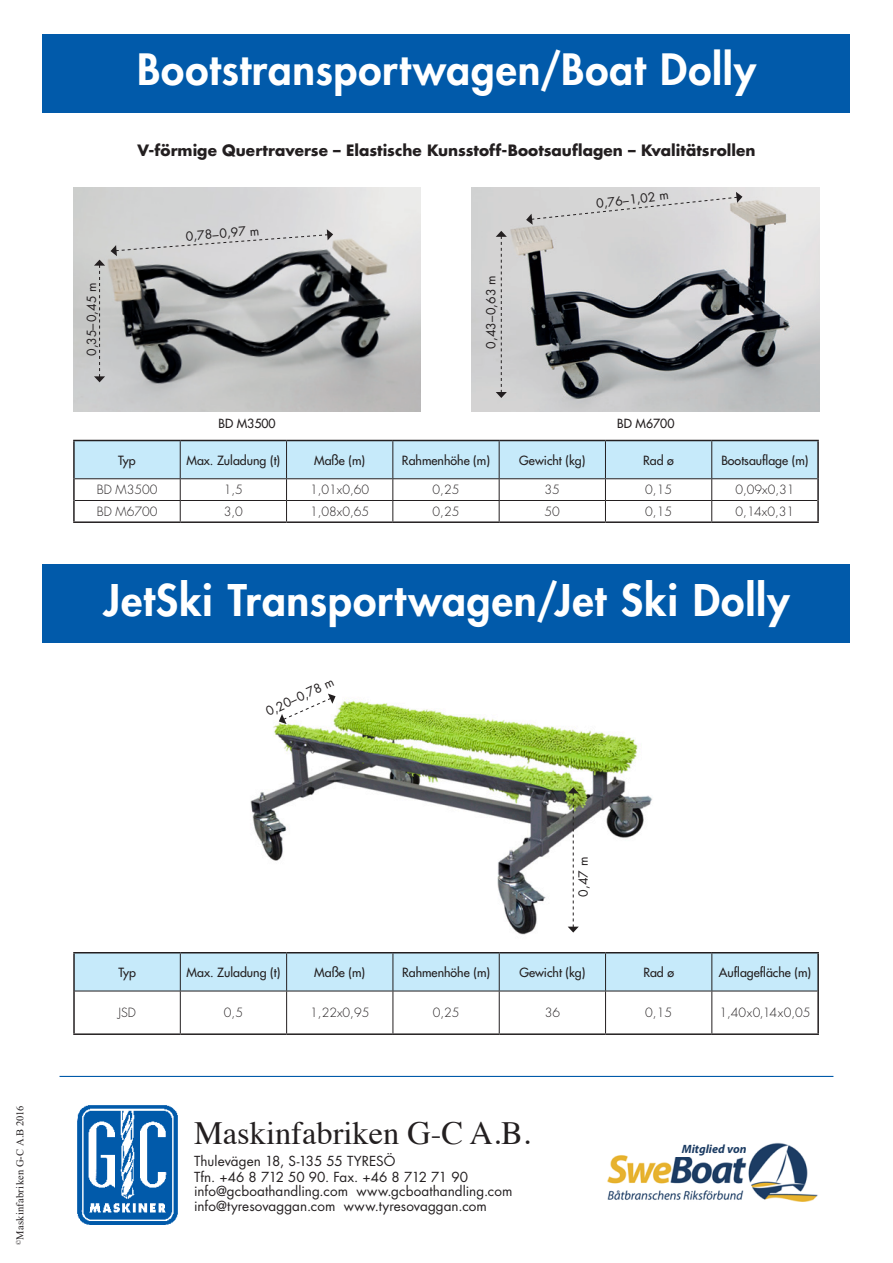
<style>
.page{position:relative;width:893px;height:1263px;background:#fff}
.page>*{position:absolute;margin:0;border:0;box-sizing:border-box;transform-origin:0 0}
.t1{font:800 42.45px "Futura LT";letter-spacing:.02em;color:#fff}
.t2{font:800 42px "Futura LT";letter-spacing:.025em;color:#fff}
.t3{font:32.4px "Times";color:#231f20}
.t4{font:700 15.15px "Futura LT";letter-spacing:.005em;color:#231f20}
.t5{font:13.5px/15.8px "Futura LT";letter-spacing:.005em;color:#231f20}
.t6{font:12.45px "Futura LT";color:#231f20}
.t7{font:300 12.45px "Futura LT";color:#231f20}
.t8{font:300 12.45px "Futura LT";letter-spacing:.05em;color:#231f20}
.t9{font:12.3px "Futura LT";color:#231f20}
.t10{font:12.3px "Futura LT";color:#231f20}
.t11{font:italic 700 12px "Myriad Pro";color:#1c3c63}
.t12{font:10.5px "Times New Roman";letter-spacing:.02em;color:#231f20}
</style>
<div class="page">
<svg style="left:75px;top:441px;width:742px;height:80px"></svg>
<hr style="left:73px;top:440px;width:107px;height:1px;background:#231f20">
<hr style="left:73px;top:441px;width:2px;height:38px;background:#231f20">
<hr style="left:180px;top:440px;width:107px;height:1px;background:#231f20">
<hr style="left:287px;top:440px;width:106px;height:1px;background:#231f20">
<hr style="left:393px;top:440px;width:106px;height:1px;background:#231f20">
<hr style="left:499px;top:440px;width:106px;height:1px;background:#231f20">
<hr style="left:605px;top:440px;width:107px;height:1px;background:#231f20">
<hr style="left:712px;top:440px;width:107px;height:1px;background:#231f20">
<hr style="left:817px;top:441px;width:2px;height:38px;background:#231f20">
<hr style="left:73px;top:479px;width:2px;height:21px;background:#231f20">
<hr style="left:817px;top:479px;width:2px;height:21px;background:#231f20">
<hr style="left:73px;top:500px;width:2px;height:21px;background:#231f20">
<hr style="left:817px;top:500px;width:2px;height:21px;background:#231f20">
<hr style="left:73px;top:521px;width:107px;height:2px;background:#231f20">
<hr style="left:180px;top:521px;width:107px;height:2px;background:#231f20">
<hr style="left:287px;top:521px;width:106px;height:2px;background:#231f20">
<hr style="left:393px;top:521px;width:106px;height:2px;background:#231f20">
<hr style="left:499px;top:521px;width:106px;height:2px;background:#231f20">
<hr style="left:605px;top:521px;width:107px;height:2px;background:#231f20">
<hr style="left:712px;top:521px;width:107px;height:2px;background:#231f20">
<svg style="left:75px;top:953px;width:742px;height:80px"></svg>
<hr style="left:180px;top:953px;width:1px;height:38px;background:#231f20">
<hr style="left:286px;top:953px;width:1px;height:38px;background:#231f20">
<hr style="left:393px;top:953px;width:1px;height:38px;background:#231f20">
<hr style="left:499px;top:953px;width:1px;height:38px;background:#231f20">
<hr style="left:605px;top:953px;width:1px;height:38px;background:#231f20">
<hr style="left:711px;top:953px;width:1px;height:38px;background:#231f20">
<hr style="left:75px;top:991px;width:105px;height:1px;background:#231f20">
<hr style="left:180px;top:991px;width:107px;height:1px;background:#231f20">
<hr style="left:180px;top:991px;width:1px;height:42px;background:#231f20">
<hr style="left:287px;top:991px;width:106px;height:1px;background:#231f20">
<hr style="left:286px;top:991px;width:1px;height:42px;background:#231f20">
<hr style="left:393px;top:991px;width:106px;height:1px;background:#231f20">
<hr style="left:393px;top:991px;width:1px;height:42px;background:#231f20">
<hr style="left:499px;top:991px;width:107px;height:1px;background:#231f20">
<hr style="left:499px;top:991px;width:1px;height:42px;background:#231f20">
<hr style="left:606px;top:991px;width:106px;height:1px;background:#231f20">
<hr style="left:605px;top:991px;width:1px;height:42px;background:#231f20">
<hr style="left:712px;top:991px;width:105px;height:1px;background:#231f20">
<hr style="left:711px;top:991px;width:1px;height:42px;background:#231f20">
<hr style="left:73px;top:952px;width:107px;height:1px;background:#231f20">
<hr style="left:73px;top:953px;width:2px;height:38px;background:#231f20">
<hr style="left:180px;top:952px;width:107px;height:1px;background:#231f20">
<hr style="left:287px;top:952px;width:106px;height:1px;background:#231f20">
<hr style="left:393px;top:952px;width:106px;height:1px;background:#231f20">
<hr style="left:499px;top:952px;width:107px;height:1px;background:#231f20">
<hr style="left:606px;top:952px;width:106px;height:1px;background:#231f20">
<hr style="left:712px;top:952px;width:107px;height:1px;background:#231f20">
<hr style="left:817px;top:953px;width:2px;height:38px;background:#231f20">
<hr style="left:73px;top:991px;width:2px;height:42px;background:#231f20">
<hr style="left:817px;top:991px;width:2px;height:42px;background:#231f20">
<hr style="left:73px;top:1033px;width:107px;height:2px;background:#231f20">
<hr style="left:180px;top:1033px;width:107px;height:2px;background:#231f20">
<hr style="left:287px;top:1033px;width:106px;height:2px;background:#231f20">
<hr style="left:393px;top:1033px;width:106px;height:2px;background:#231f20">
<hr style="left:499px;top:1033px;width:107px;height:2px;background:#231f20">
<hr style="left:606px;top:1033px;width:106px;height:2px;background:#231f20">
<hr style="left:712px;top:1033px;width:107px;height:2px;background:#231f20">
<img style="left:472px;top:187px;width:348px;height:225px">
<svg style="left:496px;top:231px;width:11px;height:167px;background:#c2c2c2"></svg>
<svg style="left:526px;top:192px;width:216px;height:33px;background:#d2d2d2"></svg>
<img style="left:73px;top:187px;width:348px;height:225px">
<svg style="left:94px;top:260px;width:11px;height:122px"></svg>
<svg style="left:111px;top:229px;width:222px;height:27px;background:#cccccd"></svg>
<img style="left:250px;top:693px;width:402px;height:242px">
<svg style="left:568px;top:787px;width:11px;height:145px"></svg>
<svg style="left:279px;top:694px;width:57px;height:30px"></svg>
<hr style="left:60px;top:1076px;width:773px;height:1px;background:#015aaa">
<img style="left:77px;top:1105px;width:101px;height:119px">
<img style="left:607px;top:1142px;width:211px;height:59px">
<div style="left:645px;top:1141px;width:106px;height:15px;background:#fff"></div>
<div style="left:43px;top:564px;width:807px;height:78px;background:#015aaa"></div>
<div style="left:43px;top:34px;width:807px;height:79px;background:#015aaa"></div>
<p class="t12" style="left:14px;top:1245px;width:141px;rotate:-90deg"><sup>©</sup>Maskinfabriken G-C A.B 2016</p>
<p class="t2" style="left:137px;top:42px;width:620px">Bootstransportwagen/Boat Dolly</p>
<p class="t4" style="left:137px;top:140px;width:620px">V-förmige Quertraverse – Elastische Kunsstoff-Bootsauflagen – Kvalitätsrollen</p>
<p class="t9" style="left:84px;top:356px;width:75px;rotate:-90deg">0,35–0,45 m</p>
<p class="t9" style="left:185px;top:229px;width:75px;rotate:-5deg">0,78–0,97 m</p>
<p class="t10" style="left:218px;top:416px;width:59px">BD M3500</p>
<p class="t9" style="left:483px;top:349px;width:75px;rotate:-90deg">0,43–0,63 m</p>
<p class="t9" style="left:595px;top:196px;width:74px;rotate:-7deg">0,76–1,02 m</p>
<p class="t10" style="left:617px;top:416px;width:59px">BD M6700</p>
<p class="t6" style="left:118px;top:452px;width:19px">Typ</p>
<p class="t6" style="left:186px;top:452px;width:95px">Max. Zuladung (t)</p>
<p class="t6" style="left:314px;top:452px;width:52px">Maße (m)</p>
<p class="t6" style="left:402px;top:452px;width:90px">Rahmenhöhe (m)</p>
<p class="t6" style="left:519px;top:452px;width:68px">Gewicht (kg)</p>
<p class="t6" style="left:643px;top:452px;width:32px">Rad ø</p>
<p class="t6" style="left:721px;top:452px;width:89px">Bootsauflage (m)</p>
<p class="t7" style="left:97px;top:482px;width:62px">BD M3500</p>
<p class="t7" style="left:224px;top:482px;width:21px">1,5</p>
<p class="t7" style="left:310px;top:482px;width:61px">1,01x0,60</p>
<p class="t7" style="left:433px;top:482px;width:28px">0,25</p>
<p class="t7" style="left:545px;top:482px;width:17px">35</p>
<p class="t7" style="left:645px;top:482px;width:28px">0,15</p>
<p class="t7" style="left:735px;top:482px;width:61px">0,09x0,31</p>
<p class="t7" style="left:97px;top:504px;width:62px">BD M6700</p>
<p class="t7" style="left:224px;top:504px;width:21px">3,0</p>
<p class="t7" style="left:310px;top:504px;width:61px">1,08x0,65</p>
<p class="t7" style="left:433px;top:504px;width:28px">0,25</p>
<p class="t7" style="left:545px;top:504px;width:17px">50</p>
<p class="t7" style="left:645px;top:504px;width:28px">0,15</p>
<p class="t7" style="left:736px;top:504px;width:60px">0,14x0,31</p>
<p class="t1" style="left:103px;top:572px;width:688px">JetSki Transportwagen/Jet Ski Dolly</p>
<p class="t9" style="left:263px;top:705px;width:75px;rotate:-25deg">0,20–0,78 m</p>
<p class="t9" style="left:576px;top:896px;width:41px;rotate:-90deg">0,47 m</p>
<p class="t6" style="left:118px;top:964px;width:19px">Typ</p>
<p class="t6" style="left:187px;top:964px;width:95px">Max. Zuladung (t)</p>
<p class="t6" style="left:314px;top:964px;width:52px">Maße (m)</p>
<p class="t6" style="left:402px;top:964px;width:90px">Rahmenhöhe (m)</p>
<p class="t6" style="left:519px;top:964px;width:68px">Gewicht (kg)</p>
<p class="t6" style="left:643px;top:964px;width:32px">Rad ø</p>
<p class="t6" style="left:719px;top:964px;width:94px">Auflagefläche (m)</p>
<p class="t7" style="left:118px;top:1005px;width:19px">JSD</p>
<p class="t7" style="left:224px;top:1005px;width:21px">0,5</p>
<p class="t7" style="left:310px;top:1005px;width:61px">1,22x0,95</p>
<p class="t7" style="left:433px;top:1005px;width:28px">0,25</p>
<p class="t7" style="left:545px;top:1005px;width:17px">36</p>
<p class="t7" style="left:645px;top:1005px;width:28px">0,15</p>
<p class="t8" style="left:719px;top:1005px;width:93px">1,40x0,14x0,05</p>
<p class="t3" style="left:194px;top:1103px;width:338px">Maskinfabriken G-C A.B.</p>
<p class="t5" style="left:194px;top:1153px;width:275px">Thulevägen 18, S-135 55 TYRESÖ<br>Tfn. +46 8 712 50 90. Fax. +46 8 712 71 90</p>
<p class="t5" style="left:194px;top:1183px;width:320px">info@gcboathandling.com www.gcboathandling.com</p>
<p class="t5" style="left:194px;top:1198px;width:294px">info@tyresovaggan.com www.tyresovaggan.com</p>
<p class="t11" style="left:682px;top:1141px;width:66px">Mitglied von</p>
</div>
